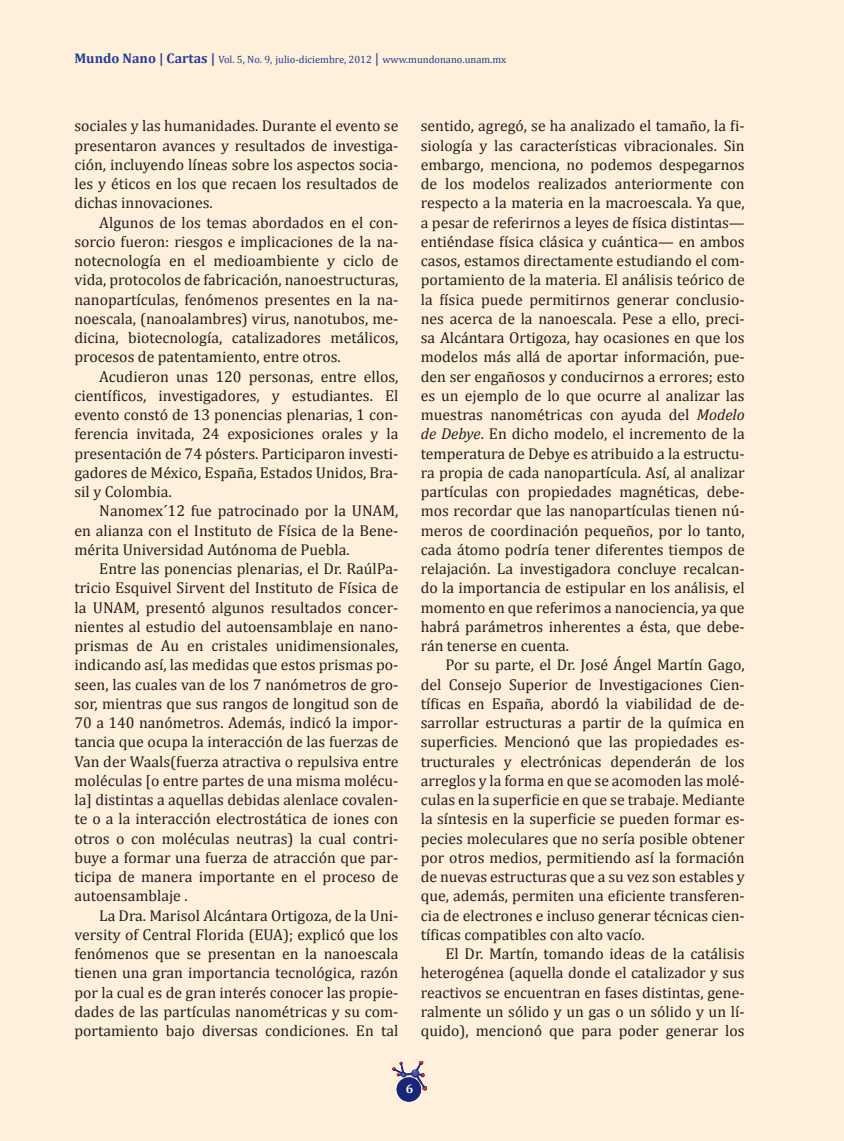
<style>
.page{position:relative;width:844px;height:1141px;background:#fff}
.page>*{position:absolute;margin:0;border:0;box-sizing:border-box;transform-origin:0 0}
.Body_Text{font:15.75px/19.2px "Cambria";color:#231f20;text-align:justify}
.t1{font:700 12.6px "Cambria";color:#fff}
.t2{font:10.5px "Cambria";color:#233e98}
.s1{font-weight:700;font-size:14px}
.s2{font-size:14px}
.s3{font-style:italic}
</style>
<div class="page">
<div style="left:0;top:0;width:843px;height:1141px;background:#fef0da"></div>
<svg style="left:392px;top:1061px;width:34px;height:41px"></svg>
<div style="left:396px;top:1077px;width:25px;height:25px;background:#192575;border-radius:50%"></div>
<p class="t2" style="left:74px;top:54px;width:433px"><span class="s1">Mundo Nano | Cartas |</span> Vol. 5, No. 9, julio-diciembre, 2012 <span class="s2">|</span> www.mundonano.unam.mx</p>
<p class="Body_Text" style="left:74px;top:116px;width:325px">sociales y las humanidades. Durante el evento se presentaron avances y resultados de investiga&shy;ción, incluyendo líneas sobre los aspectos socia&shy;les y éticos en los que recaen los resultados de dichas innovaciones.</p>
<p class="Body_Text" style="left:74px;top:212px;width:325px;text-indent:25px">Algunos de los temas abordados en el con&shy;sorcio fueron: riesgos e implicaciones de la na&shy;notecnología en el medioambiente y ciclo de vida, protocolos de fabricación, nanoestructuras, nanopartículas, fenómenos presentes en la na&shy;noescala, (nanoalambres) virus, nanotubos, me&shy;dicina, biotecnología, catalizadores metálicos, procesos de patentamiento, entre otros.</p>
<p class="Body_Text" style="left:74px;top:366px;width:325px;text-indent:25px">Acudieron unas 120 personas, entre ellos, científicos, investigadores, y estudiantes. El evento constó de 13 ponencias plenarias, 1 con&shy;ferencia invitada, 24 exposiciones orales y la presentación de 74 pósters. Participaron investi&shy;gadores de México, España, Estados Unidos, Bra&shy;sil y Colombia.</p>
<p class="Body_Text" style="left:74px;top:501px;width:325px;text-indent:25px">Nanomex´12 fue patrocinado por la UNAM, en alianza con el Instituto de Física de la Bene&shy;mérita Universidad Autónoma de Puebla.</p>
<p class="Body_Text" style="left:74px;top:559px;width:325px;text-indent:25px">Entre las ponencias plenarias, el Dr. RaúlPa&shy;tricio Esquivel Sirvent del Instituto de Física de la UNAM, presentó algunos resultados concer&shy;nientes al estudio del autoensamblaje en nano&shy;prismas de Au en cristales unidimensionales, indicando así, las medidas que estos prismas po&shy;seen, las cuales van de los 7 nanómetros de gro&shy;sor, mientras que sus rangos de longitud son de 70 a 140 nanómetros. Además, indicó la impor&shy;tancia que ocupa la interacción de las fuerzas de Van der Waals(fuerza atractiva o repulsiva entre moléculas [o entre partes de una misma molécu&shy;la] distintas a aquellas debidas alenlace covalen&shy;te o a la interacción electrostática de iones con otros o con moléculas neutras) la cual contri&shy;buye a formar una fuerza de atracción que par&shy;ticipa de manera importante en el proceso de autoensamblaje .</p>
<p class="Body_Text" style="left:74px;top:905px;width:325px;text-indent:25px">La Dra. Marisol Alcántara Ortigoza, de la Uni&shy;versity of Central Florida (EUA); explicó que los fenómenos que se presentan en la nanoescala tienen una gran importancia tecnológica, razón por la cual es de gran interés conocer las propie&shy;dades de las partículas nanométricas y su com&shy;portamiento bajo diversas condiciones. En tal</p>
<p class="Body_Text" style="left:420px;top:116px;width:325px">sentido, agregó, se ha analizado el tamaño, la fi&shy;siología y las características vibracionales. Sin embargo, menciona, no podemos despegarnos de los modelos realizados anteriormente con respecto a la materia en la macroescala. Ya que, a pesar de referirnos a leyes de física distintas— entiéndase física clásica y cuántica— en ambos casos, estamos directamente estudiando el com&shy;portamiento de la materia. El análisis teórico de la física puede permitirnos generar conclusio&shy;nes acerca de la nanoescala. Pese a ello, preci&shy;sa Alcántara Ortigoza, hay ocasiones en que los modelos más allá de aportar información, pue&shy;den ser engañosos y conducirnos a errores; esto es un ejemplo de lo que ocurre al analizar las muestras nanométricas con ayuda del <span class="s3">Modelo de Debye</span>. En dicho modelo, el incremento de la temperatura de Debye es atribuido a la estructu&shy;ra propia de cada nanopartícula. Así, al analizar partículas con propiedades magnéticas, debe&shy;mos recordar que las nanopartículas tienen nú&shy;meros de coordinación pequeños, por lo tanto, cada átomo podría tener diferentes tiempos de relajación. La investigadora concluye recalcan&shy;do la importancia de estipular en los análisis, el momento en que referimos a nanociencia, ya que habrá parámetros inherentes a ésta, que debe&shy;rán tenerse en cuenta.</p>
<p class="Body_Text" style="left:420px;top:655px;width:325px;text-indent:25px">Por su parte, el Dr. José Ángel Martín Gago, del Consejo Superior de Investigaciones Cien&shy;tíficas en España, abordó la viabilidad de de&shy;sarrollar estructuras a partir de la química en superficies. Mencionó que las propiedades es&shy;tructurales y electrónicas dependerán de los arreglos y la forma en que se acomoden las molé&shy;culas en la superficie en que se trabaje. Mediante la síntesis en la superficie se pueden formar es&shy;pecies moleculares que no sería posible obtener por otros medios, permitiendo así la formación de nuevas estructuras que a su vez son estables y que, además, permiten una eficiente transferen&shy;cia de electrones e incluso generar técnicas cien&shy;tíficas compatibles con alto vacío.</p>
<p class="Body_Text" style="left:420px;top:944px;width:325px;text-indent:25px">El Dr. Martín, tomando ideas de la catálisis heterogénea (aquella donde el catalizador y sus reactivos se encuentran en fases distintas, gene&shy;ralmente un sólido y un gas o un sólido y un lí&shy;quido), mencionó que para poder generar los</p>
<p class="t1" style="left:406px;top:1081px;width:9px">6</p>
</div>
